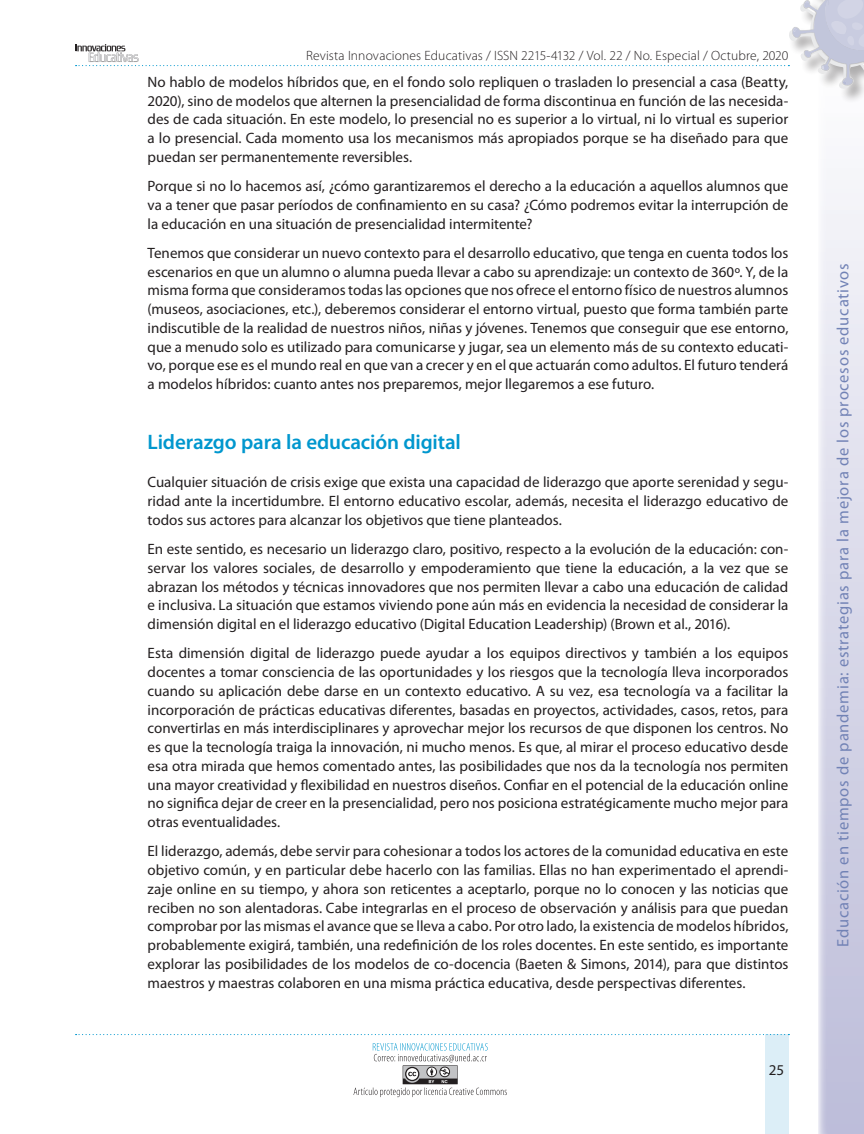
<style>
.page{position:relative;width:864px;height:1134px;background:#fff}
.page>*{position:absolute;margin:0;border:0;box-sizing:border-box;transform-origin:0 0}
.SUBTITULO_2{font:600 21px "Myriad Pro";letter-spacing:-.005em;color:#0097ce}
.t1{font:16.5px "Myriad Pro";letter-spacing:.045em;color:#253f8e}
.TEXTO_NORMAL{font:15px/18.8px "Myriad Pro";color:#231f20;text-align:justify}
.t2{font:300 13.5px "Myriad Pro";letter-spacing:.01em;color:#231f20}
</style>
<div class="page">
<svg style="left:818px;top:189px;width:46px;height:945px;background:#d9d9e9"></svg>
<div style="left:789px;top:0;width:75px;height:104px;background:#231f20;opacity:.75"></div>
<svg style="left:76px;top:0;width:788px;height:88px"></svg>
<div style="left:765px;top:1034px;width:23px;height:100px;background:#dceef7"></div>
<svg style="left:76px;top:1034px;width:713px;height:1px"></svg>
<svg style="left:354px;top:1043px;width:153px;height:54px"></svg>
<p class="t2" style="left:306px;top:48px;width:484px">Revista Innovaciones Educativas / ISSN 2215-4132 / Vol. 22 / No. Especial / Octubre, 2020</p>
<p class="TEXTO_NORMAL" style="left:148px;top:73px;width:642px">No hablo de modelos híbridos que, en el fondo solo repliquen o trasladen lo presencial a casa (Beatty, 2020), sino de modelos que alternen la presencialidad de forma discontinua en función de las necesida&shy;des de cada situación. En este modelo, lo presencial no es superior a lo virtual, ni lo virtual es superior a lo presencial. Cada momento usa los mecanismos más apropiados porque se ha diseñado para que puedan ser permanentemente reversibles.</p>
<p class="TEXTO_NORMAL" style="left:148px;top:177px;width:642px">Porque si no lo hacemos así, ¿cómo garantizaremos el derecho a la educación a aquellos alumnos que va a tener que pasar períodos de confinamiento en su casa? ¿Cómo podremos evitar la interrupción de la educación en una situación de presencialidad intermitente?</p>
<p class="TEXTO_NORMAL" style="left:148px;top:244px;width:642px">Tenemos que considerar un nuevo contexto para el desarrollo educativo, que tenga en cuenta todos los escenarios en que un alumno o alumna pueda llevar a cabo su aprendizaje: un contexto de 360º. Y, de la misma forma que consideramos todas las opciones que nos ofrece el entorno físico de nuestros alumnos (museos, asociaciones, etc.), deberemos considerar el entorno virtual, puesto que forma también parte indiscutible de la realidad de nuestros niños, niñas y jóvenes. Tenemos que conseguir que ese entorno, que a menudo solo es utilizado para comunicarse y jugar, sea un elemento más de su contexto educati&shy;vo, porque ese es el mundo real en que van a crecer y en el que actuarán como adultos. El futuro tenderá a modelos híbridos: cuanto antes nos preparemos, mejor llegaremos a ese futuro.</p>
<p class="SUBTITULO_2" style="left:148px;top:430px;width:315px">Liderazgo para la educación digital</p>
<p class="TEXTO_NORMAL" style="left:148px;top:473px;width:642px">Cualquier situación de crisis exige que exista una capacidad de liderazgo que aporte serenidad y segu&shy;ridad ante la incertidumbre. El entorno educativo escolar, además, necesita el liderazgo educativo de todos sus actores para alcanzar los objetivos que tiene planteados.</p>
<p class="TEXTO_NORMAL" style="left:148px;top:540px;width:642px">En este sentido, es necesario un liderazgo claro, positivo, respecto a la evolución de la educación: con&shy;servar los valores sociales, de desarrollo y empoderamiento que tiene la educación, a la vez que se abrazan los métodos y técnicas innovadores que nos permiten llevar a cabo una educación de calidad e inclusiva. La situación que estamos viviendo pone aún más en evidencia la necesidad de considerar la dimensión digital en el liderazgo educativo (Digital Education Leadership) (Brown et al., 2016).</p>
<p class="TEXTO_NORMAL" style="left:148px;top:644px;width:642px">Esta dimensión digital de liderazgo puede ayudar a los equipos directivos y también a los equipos docentes a tomar consciencia de las oportunidades y los riesgos que la tecnología lleva incorporados cuando su aplicación debe darse en un contexto educativo. A su vez, esa tecnología va a facilitar la incorporación de prácticas educativas diferentes, basadas en proyectos, actividades, casos, retos, para convertirlas en más interdisciplinares y aprovechar mejor los recursos de que disponen los centros. No es que la tecnología traiga la innovación, ni mucho menos. Es que, al mirar el proceso educativo desde esa otra mirada que hemos comentado antes, las posibilidades que nos da la tecnología nos permiten una mayor creatividad y flexibilidad en nuestros diseños. Confiar en el potencial de la educación online no significa dejar de creer en la presencialidad, pero nos posiciona estratégicamente mucho mejor para otras eventualidades.</p>
<p class="TEXTO_NORMAL" style="left:148px;top:842px;width:642px">El liderazgo, además, debe servir para cohesionar a todos los actores de la comunidad educativa en este objetivo común, y en particular debe hacerlo con las familias. Ellas no han experimentado el aprendi&shy;zaje online en su tiempo, y ahora son reticentes a aceptarlo, porque no lo conocen y las noticias que reciben no son alentadoras. Cabe integrarlas en el proceso de observación y análisis para que puedan comprobar por las mismas el avance que se lleva a cabo. Por otro lado, la existencia de modelos híbridos, probablemente exigirá, también, una redefinición de los roles docentes. En este sentido, es importante explorar las posibilidades de los modelos de co-docencia (Baeten &amp; Simons, 2014), para que distintos maestros y maestras colaboren en una misma práctica educativa, desde perspectivas diferentes.</p>
<p class="TEXTO_NORMAL" style="left:769px;top:1060px;width:17px">25</p>
<p class="t1" style="left:834px;top:947px;width:685px;rotate:-90deg">Educación en tiempos de pandemia: estrategias para la mejora de los procesos educativos</p>
</div>
